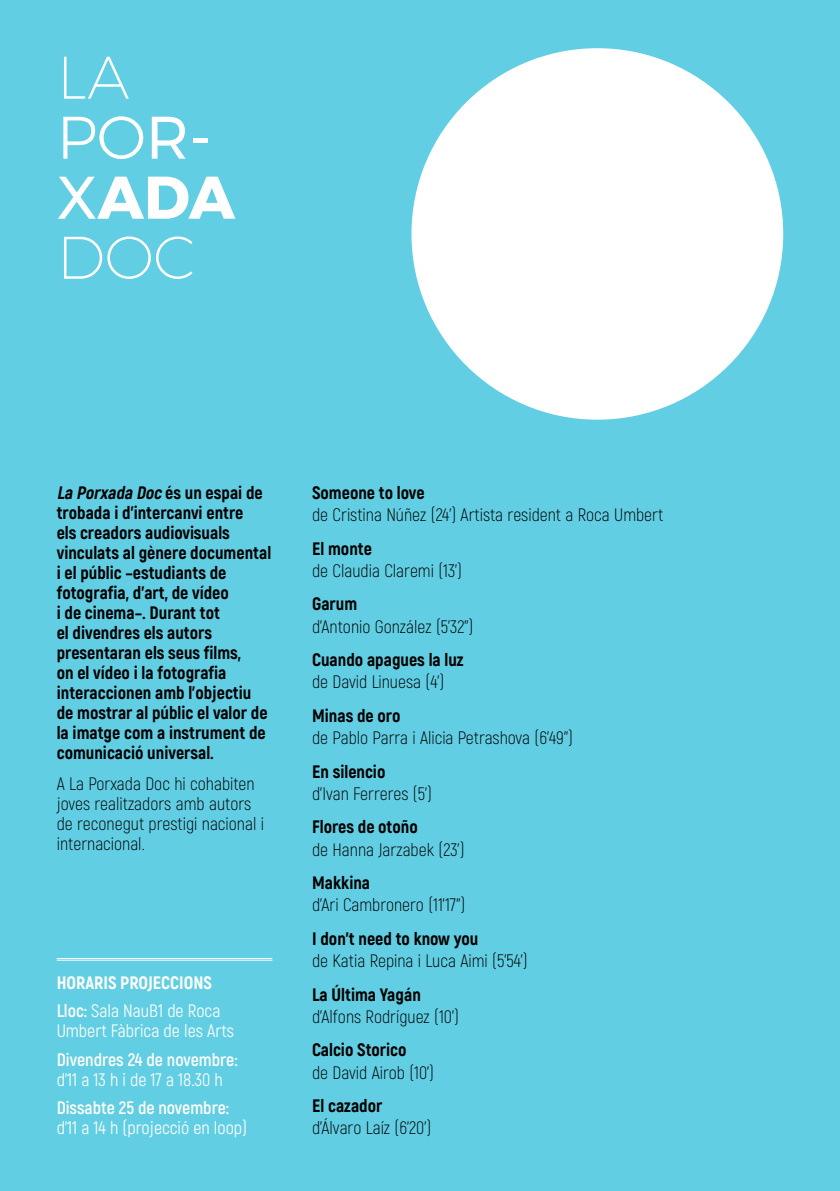
<style>
.page{position:relative;width:840px;height:1191px;background:#fff}
.page>*{position:absolute;margin:0;border:0;box-sizing:border-box;transform-origin:0 0}
.t1{font:200 60px/60px "Montserrat";color:#fff}
.t2{font:800 18px/20px "Akrobat";color:#000}
.t3{font:300 18px/20px "Akrobat";color:#000}
.t4{font:18px "Akrobat";color:#fff}
.t5{font:700 18px "Akrobat";color:#fff}
.t6{font:800 18px/28.6px "Akrobat";color:#fff}
.s1{font-weight:300}
.s2{font-weight:400}
.s3{font-weight:700}
.s4{font-style:italic}
</style>
<div class="page">
<div style="left:0;top:0;width:839px;height:1191px;background:#62cee3"></div>
<div style="left:411px;top:48px;width:371px;height:372px;background:#fff;border-radius:50%"></div>
<hr style="left:57px;top:958px;width:215px;height:1px;background:#fff">
<hr style="left:57px;top:959px;width:215px;height:1px;background:#fff">
<h1 class="t1" style="left:57px;top:46px;width:180px">LA<br><span class="s1">PO</span><span class="s2">R-<br>X</span><span class="s3">ADA<br></span>DOC</h1>
<p class="t2" style="left:57px;top:482px;width:216px"><span class="s4">La Porxada Doc</span> é s u n e s p a i d e trobada i d’intercanvi entre<br>els creadors audiovisuals vinculats al gènere documental i el públic –estudiants de fotografia, d’art, de vídeo<br>i de cinema–. Durant tot<br>el divendres els autors presentaran els seus films,<br>on el vídeo i la fotografia interaccionen amb l’objectiu de mostrar al públic el valor de la imatge com a instrument de comunicació universal.</p>
<p class="t3" style="left:57px;top:774px;width:209px">A La Porxada Doc hi cohabiten joves realitzadors amb autors de reconegut prestigi nacional i internacional.</p>
<p class="t6" style="left:57px;top:968px;width:165px">HORARIS PROJECCIONS<br><span class="s3">Lloc:</span> <span class="s2">Sala NauB1 de Roca</span></p>
<p class="t4" style="left:57px;top:1020px;width:179px">Umbert Fàbrica de les Arts</p>
<p class="t5" style="left:57px;top:1048px;width:182px">Divendres 24 de novembre:</p>
<p class="t4" style="left:57px;top:1068px;width:167px">d’11 a 13 h i de 17 a 18.30 h</p>
<p class="t5" style="left:57px;top:1096px;width:174px">Dissabte 25 de novembre:</p>
<p class="t4" style="left:57px;top:1117px;width:192px">d’11 a 14 h (projecció en loop)</p>
<p class="t2" style="left:312px;top:482px;width:114px">Someone to love</p>
<p class="t3" style="left:312px;top:505px;width:352px">de Cristina Núñez (24’) Artista resident a Roca Umbert</p>
<p class="t2" style="left:312px;top:538px;width:61px">El monte</p>
<p class="t3" style="left:312px;top:560px;width:151px">de Claudia Claremi (13’)</p>
<p class="t2" style="left:312px;top:594px;width:46px">Garum</p>
<p class="t3" style="left:312px;top:616px;width:163px">d’Antonio González (5’32’’)</p>
<p class="t2" style="left:312px;top:649px;width:153px">Cuando apagues la luz</p>
<p class="t3" style="left:312px;top:672px;width:134px">de David Linuesa (4’)</p>
<p class="t2" style="left:312px;top:705px;width:90px">Minas de oro</p>
<p class="t3" style="left:312px;top:727px;width:262px">de Pablo Parra i Alicia Petrashova (6’49’’)</p>
<p class="t2" style="left:312px;top:761px;width:75px">En silencio</p>
<p class="t3" style="left:312px;top:783px;width:121px">d’Ivan Ferreres (5’)</p>
<p class="t2" style="left:312px;top:817px;width:107px">Flores de otoño</p>
<p class="t3" style="left:312px;top:839px;width:154px">de Hanna Jarzabek (23’)</p>
<p class="t2" style="left:312px;top:872px;width:59px">Makkina</p>
<p class="t3" style="left:312px;top:895px;width:154px">d’Ari Cambronero (11’17’’)</p>
<p class="t2" style="left:312px;top:928px;width:168px">I don’t need to know you</p>
<p class="t3" style="left:312px;top:950px;width:217px">de Katia Repina i Luca Aimi (5’54’)</p>
<p class="t2" style="left:312px;top:984px;width:110px">La Última Yagán</p>
<p class="t3" style="left:312px;top:1006px;width:148px">d’Alfons Rodríguez (10’)</p>
<p class="t2" style="left:312px;top:1040px;width:96px">Calcio Storico</p>
<p class="t3" style="left:312px;top:1062px;width:123px">de David Airob (10’)</p>
<p class="t2" style="left:312px;top:1095px;width:72px">El cazador</p>
<p class="t3" style="left:312px;top:1118px;width:121px">d’Álvaro Laíz (6’20’)</p>
</div>
